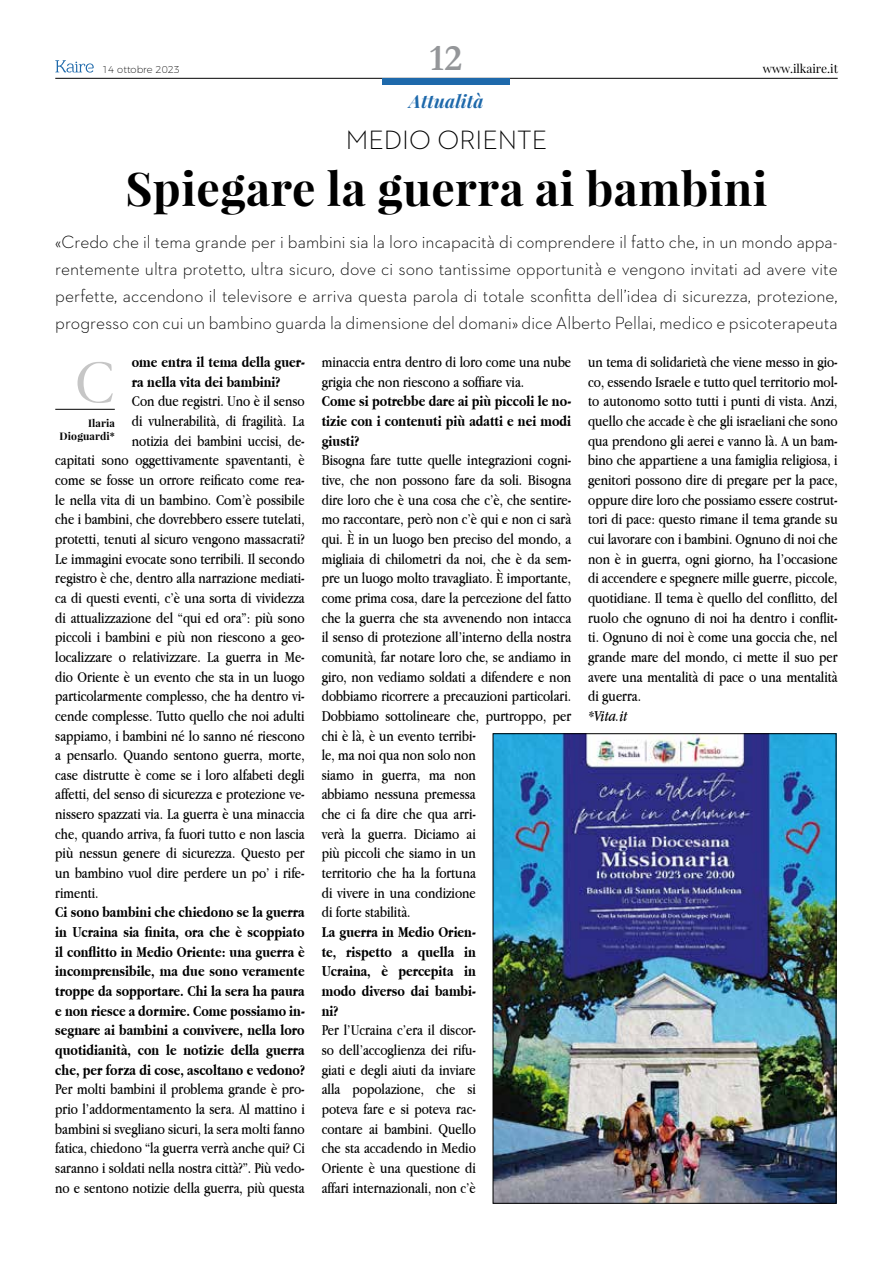
<style>
.page{position:relative;width:893px;height:1263px;background:#fff}
.page>*{position:absolute;margin:0;border:0;box-sizing:border-box;transform-origin:0 0}
.t1{font:63px "Garamond";color:#c6c6c6}
.t2{font:700 46.5px "Playfair Display";letter-spacing:.01em;color:#000}
.t3{font:700 37.5px "Garamond";color:#949699}
.t4{font:300 27px "Neutraface 2 Text";color:#000}
.t5{font:300 18px/27px "Neutraface 2 Text";color:#000;text-align:justify}
.t6{font:italic 700 18px "Playfair Display";letter-spacing:.01em;color:#1e69ab}
.t7{font:15.75px/19.6px "Apple Garamond";color:#000;text-align:justify}
.t8{font:700 15.75px/19.6px "Apple Garamond";color:#000;text-align:justify}
.t9{font:italic 15.75px "Apple Garamond";color:#000}
.t10{font:12px "Playfair Display";color:#000}
.t11{font:700 10.5px/13.5px "Playfair Display";letter-spacing:.01em;color:#000;text-align:right}
.t12{font:200 9.9px "Montserrat";color:#000}
</style>
<div class="page">
<hr style="left:55px;top:78px;width:783px;height:1px;background:#000">
<svg style="left:55px;top:60px;width:39px;height:13px"></svg>
<div style="left:382px;top:78px;width:127px;height:7px;background:#1e69ab"></div>
<hr style="left:55px;top:409px;width:60px;height:1px;background:#000">
<img style="left:495px;top:735px;width:339px;height:466px">
<div style="left:493px;top:733px;width:343px;height:470px;border:1px solid #000"></div>
<p class="t12" style="left:102px;top:62px;width:79px">14 ottobre 2023</p>
<h3 class="t3" style="left:430px;top:36px;width:34px">12</h3>
<p class="t10" style="left:763px;top:61px;width:77px">www.ilkaire.it</p>
<p class="t6" style="left:409px;top:89px;width:76px">Attualità</p>
<h3 class="t4" style="left:346px;top:123px;width:203px">MEDIO ORIENTE</h3>
<h2 class="t2" style="left:125px;top:159px;width:644px">Spiegare la guerra ai bambini</h2>
<p class="t5" style="left:55px;top:228px;width:784px">«Credo che il tema grande per i bambini sia la loro incapacità di comprendere il fatto che, in un mondo appa&shy;rentemente ultra protetto, ultra sicuro, dove ci sono tantissime opportunità e vengono invitati ad avere vite perfette, accendono il televisore e arriva questa parola di totale sconfitta dell’idea di sicurezza, protezione, progresso con cui un bambino guarda la dimensione del domani» dice Alberto Pellai, medico e psicoterapeuta</p>
<h1 class="t1" style="left:75px;top:345px;width:42px">C</h1>
<p class="t11" style="left:60px;top:416px;width:57px">Ilaria<br>Dioguardi*</p>
<p class="t7" style="left:322px;top:352px;width:251px">minaccia entra dentro di loro come una nube grigia che non riescono a soffiare via.</p>
<p class="t8" style="left:322px;top:391px;width:251px">Come si potrebbe dare ai più piccoli le no&shy;tizie con i contenuti più adatti e nei modi giusti?</p>
<p class="t7" style="left:322px;top:450px;width:251px;text-align:left">Bisogna fare tutte quelle integrazioni cogni&shy;tive, che non possono fare da soli. Bisogna dire loro che è una cosa che c’è, che sentire&shy;mo raccontare, però non c’è qui e non ci sarà qui. È in un luogo ben preciso del mondo, a migliaia di chilometri da noi, che è da sem&shy;pre un luogo molto travagliato. È importante, come prima cosa, dare la percezione del fatto che la guerra che sta avvenendo non intacca il senso di protezione all’interno della nostra comunità, far notare loro che, se andiamo in giro, non vediamo soldati a difendere e non dobbiamo ricorrere a precauzioni particolari.<br>Dobbiamo sottolineare che, purtroppo, per chi è là, è un evento terribi-<br>le, ma noi qua non solo non<br>siamo in guerra, ma non<br>abbiamo nessuna premessa<br>che ci fa dire che qua arri-<br>verà la guerra. Diciamo ai<br>più piccoli che siamo in un<br>territorio che ha la fortuna<br>di vivere in una condizione<br>di forte stabilità.</p>
<p class="t8" style="left:322px;top:922px;width:156px">La guerra in Medio Orien&shy;te, rispetto a quella in Ucraina, è percepita in modo diverso dai bambi&shy;ni?</p>
<p class="t7" style="left:322px;top:1020px;width:156px">Per l’Ucraina c’era il discor&shy;so dell’accoglienza dei rifu&shy;giati e degli aiuti da inviare alla popolazione, che si poteva fare e si poteva rac&shy;contare ai bambini. Quello che sta accadendo in Medio Oriente è una questione di affari internazionali, non c’è</p>
<p class="t8" style="left:132px;top:352px;width:174px">ome entra il tema della guer&shy;ra nella vita dei bambini?</p>
<p class="t7" style="left:132px;top:391px;width:174px">Con due registri. Uno è il senso</p>
<p class="t7" style="left:132px;top:411px;width:174px">di vulnerabilità, di fragilità. La</p>
<p class="t7" style="left:132px;top:430px;width:174px">notizia dei bambini uccisi, de-</p>
<p class="t7" style="left:55px;top:450px;width:251px">capitati sono oggettivamente spaventanti, è</p>
<p class="t7" style="left:55px;top:470px;width:251px">come se fosse un orrore reificato come rea-</p>
<p class="t7" style="left:55px;top:489px;width:251px">le nella vita di un bambino. Com’è possibile</p>
<p class="t7" style="left:55px;top:509px;width:251px">che i bambini, che dovrebbero essere tutelati,</p>
<p class="t7" style="left:55px;top:529px;width:251px">protetti, tenuti al sicuro vengono massacrati?</p>
<p class="t7" style="left:55px;top:548px;width:251px">Le immagini evocate sono terribili. Il secondo</p>
<p class="t7" style="left:55px;top:568px;width:251px">registro è che, dentro alla narrazione mediati-</p>
<p class="t7" style="left:55px;top:588px;width:251px">ca di questi eventi, c’è una sorta di vividezza</p>
<p class="t7" style="left:55px;top:607px;width:251px">di attualizzazione del “qui ed ora”: più sono</p>
<p class="t7" style="left:55px;top:627px;width:251px">piccoli i bambini e più non riescono a geo-</p>
<p class="t7" style="left:55px;top:647px;width:251px">localizzare o relativizzare. La guerra in Me-</p>
<p class="t7" style="left:55px;top:666px;width:251px">dio Oriente è un evento che sta in un luogo</p>
<p class="t7" style="left:55px;top:686px;width:251px">particolarmente complesso, che ha dentro vi-</p>
<p class="t7" style="left:55px;top:706px;width:251px">cende complesse. Tutto quello che noi adulti</p>
<p class="t7" style="left:55px;top:725px;width:251px">sappiamo, i bambini né lo sanno né riescono</p>
<p class="t7" style="left:55px;top:745px;width:251px">a pensarlo. Quando sentono guerra, morte,</p>
<p class="t7" style="left:55px;top:765px;width:251px">case distrutte è come se i loro alfabeti degli</p>
<p class="t7" style="left:55px;top:784px;width:251px">affetti, del senso di sicurezza e protezione ve-</p>
<p class="t7" style="left:55px;top:804px;width:251px">nissero spazzati via. La guerra è una minaccia</p>
<p class="t7" style="left:55px;top:823px;width:251px">che, quando arriva, fa fuori tutto e non lascia</p>
<p class="t7" style="left:55px;top:843px;width:251px">più nessun genere di sicurezza. Questo per</p>
<p class="t7" style="left:55px;top:863px;width:251px">un bambino vuol dire perdere un po’ i rife-</p>
<p class="t7" style="left:55px;top:882px;width:45px">rimenti.</p>
<p class="t8" style="left:55px;top:902px;width:251px">Ci sono bambini che chiedono se la guerra in Ucraina sia finita, ora che è scoppiato il conflitto in Medio Oriente: una guerra è incomprensibile, ma due sono veramente troppe da sopportare. Chi la sera ha paura e non riesce a dormire. Come possiamo in&shy;segnare ai bambini a convivere, nella loro quotidianità, con le notizie della guerra che, per forza di cose, ascoltano e vedono?</p>
<p class="t7" style="left:55px;top:1079px;width:251px">Per molti bambini il problema grande è pro&shy;prio l’addormentamento la sera. Al mattino i bambini si svegliano sicuri, la sera molti fanno fatica, chiedono “la guerra verrà anche qui? Ci saranno i soldati nella nostra città?”. Più vedo&shy;no e sentono notizie della guerra, più questa</p>
<p class="t7" style="left:588px;top:352px;width:251px">un tema di solidarietà che viene messo in gio&shy;co, essendo Israele e tutto quel territorio mol&shy;to autonomo sotto tutti i punti di vista. Anzi, quello che accade è che gli israeliani che sono qua prendono gli aerei e vanno là. A un bam&shy;bino che appartiene a una famiglia religiosa, i genitori possono dire di pregare per la pace, oppure dire loro che possiamo essere costrut&shy;tori di pace: questo rimane il tema grande su cui lavorare con i bambini. Ognuno di noi che non è in guerra, ogni giorno, ha l’occasione di accendere e spegnere mille guerre, piccole, quotidiane. Il tema è quello del conflitto, del ruolo che ognuno di noi ha dentro i conflit&shy;ti. Ognuno di noi è come una goccia che, nel grande mare del mondo, ci mette il suo per avere una mentalità di pace o una mentalità di guerra.</p>
<p class="t9" style="left:588px;top:707px;width:41px">*Vita.it</p>
</div>
